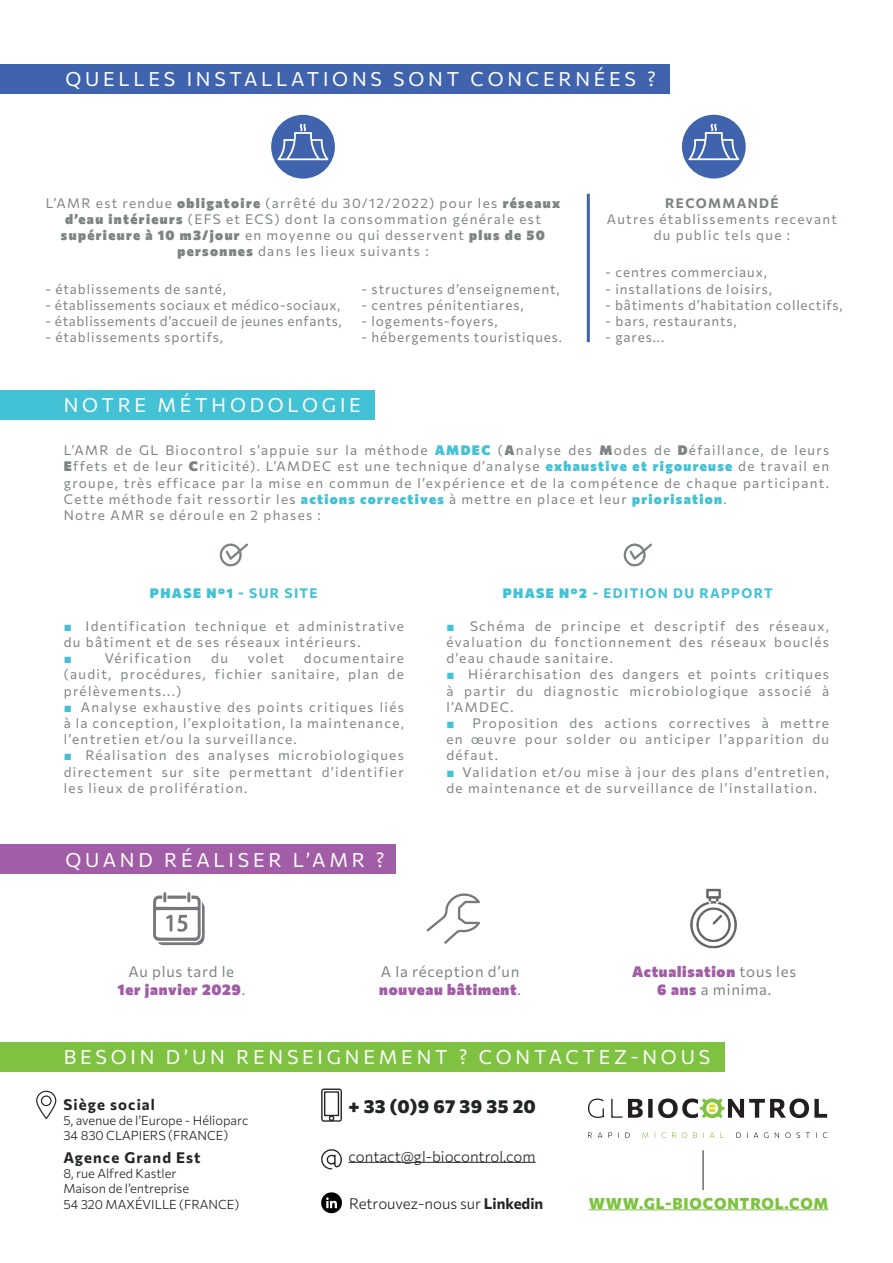
<style>
.page{position:relative;width:893px;height:1263px;background:#fff}
.page>*{position:absolute;margin:0;border:0;box-sizing:border-box;transform-origin:0 0}
.t1{font:19.5px "Commissioner";letter-spacing:.195em;color:#fff}
.t2{font:800 18.3px "Commissioner";letter-spacing:.015em;color:#222526}
.t3{font:800 15.3px "Commissioner";letter-spacing:.05em;color:#7fc241}
.t4{font:900 15px/18px "Commissioner";letter-spacing:.05em;color:#a15da6;text-align:center}
.t5{font:300 15px "Commissioner";color:#222526}
.t6{font:15px/18px "Commissioner";letter-spacing:.05em;color:#7e8383}
.t7{font:700 15px "Commissioner";letter-spacing:.075em;color:#222526}
.t8{font:13.5px/16.2px "Commissioner";letter-spacing:.1em;color:#7e8383;text-align:justify}
.t9{font:13.5px "Commissioner";letter-spacing:.07em;color:#7e8383}
.t10{font:13.5px/16.2px "Commissioner";letter-spacing:.1em;color:#7e8283}
.t11{font:13.5px "Commissioner";letter-spacing:.05em;color:#7e8383}
.t12{font:13.5px "Commissioner";letter-spacing:.06em;color:#7e8383}
.t13{font:700 13.5px "Commissioner";letter-spacing:.1em;color:#42c2d4}
.t14{font:900 13.5px "Commissioner";letter-spacing:.1em;color:#42c2d4}
.t15{font:700 13.5px "Commissioner";letter-spacing:.1em;color:#7e8383}
.t16{font:900 13.5px "Arial";color:#42c2d4}
.t17{font:300 12.75px/15.3px "Commissioner";color:#222526}
.s1{font-weight:900}
.s2{color:#7e8283}
.s3{font-weight:900;color:#42c2d4}
.s4{font-weight:700}
.s5{font-family:"Arial";font-weight:900;color:#42c2d4}
.s6{font-weight:400;color:#7e8383}
.s7{font-weight:900;color:#a15da6}
</style>
<div class="page">
<div style="left:0;top:390px;width:374px;height:29px;background:#42c2d4"></div>
<div style="left:0;top:845px;width:395px;height:29px;background:#a15da6"></div>
<div style="left:0;top:64px;width:669px;height:29px;background:#4063ae"></div>
<div style="left:271px;top:115px;width:64px;height:64px;background:#4063ae;border-radius:50%"></div>
<svg style="left:278px;top:124px;width:51px;height:36px"></svg>
<svg style="left:219px;top:543px;width:29px;height:24px"></svg>
<svg style="left:623px;top:543px;width:29px;height:24px"></svg>
<svg style="left:153px;top:892px;width:52px;height:53px"></svg>
<svg style="left:426px;top:893px;width:54px;height:51px"></svg>
<div style="left:682px;top:115px;width:64px;height:64px;background:#4063ae;border-radius:50%"></div>
<svg style="left:688px;top:124px;width:51px;height:36px"></svg>
<hr style="left:587px;top:194px;width:3px;height:148px;background:#3f63af">
<img style="left:690px;top:888px;width:47px;height:61px">
<div style="left:0;top:1042px;width:724px;height:29px;background:#7fc241"></div>
<hr style="left:348px;top:1162px;width:188px;height:1px;background:#222526">
<svg style="left:321px;top:1088px;width:21px;height:34px"></svg>
<svg style="left:321px;top:1149px;width:21px;height:20px"></svg>
<svg style="left:36px;top:1091px;width:20px;height:28px"></svg>
<hr style="left:589px;top:1209px;width:239px;height:1px;background:#7fc241">
<svg style="left:588px;top:1098px;width:16px;height:20px"></svg>
<svg style="left:611px;top:1099px;width:11px;height:19px"></svg>
<svg style="left:588px;top:1132px;width:4px;height:6px"></svg>
<svg style="left:598px;top:1132px;width:4px;height:6px"></svg>
<svg style="left:608px;top:1132px;width:4px;height:6px"></svg>
<svg style="left:625px;top:1132px;width:5px;height:6px"></svg>
<svg style="left:642px;top:1132px;width:6px;height:6px"></svg>
<svg style="left:655px;top:1132px;width:11px;height:6px"></svg>
<svg style="left:672px;top:1132px;width:4px;height:6px"></svg>
<svg style="left:682px;top:1132px;width:5px;height:6px"></svg>
<svg style="left:693px;top:1132px;width:4px;height:6px"></svg>
<svg style="left:710px;top:1132px;width:4px;height:6px"></svg>
<svg style="left:720px;top:1132px;width:4px;height:6px"></svg>
<svg style="left:736px;top:1132px;width:5px;height:6px"></svg>
<svg style="left:754px;top:1132px;width:4px;height:6px"></svg>
<svg style="left:764px;top:1132px;width:4px;height:6px"></svg>
<svg style="left:775px;top:1132px;width:4px;height:6px"></svg>
<svg style="left:785px;top:1132px;width:15px;height:6px"></svg>
<svg style="left:806px;top:1132px;width:4px;height:6px"></svg>
<svg style="left:823px;top:1132px;width:4px;height:6px"></svg>
<svg style="left:628px;top:1098px;width:199px;height:20px"></svg>
<svg style="left:321px;top:1192px;width:21px;height:21px"></svg>
<hr style="left:703px;top:1150px;width:1px;height:40px;background:#222526">
<h1 class="t1" style="left:65px;top:64px;width:592px">QUELLES INSTALLATIONS SONT CONCERNÉES ?</h1>
<p class="t8" style="left:46px;top:194px;width:516px;text-align:center">L’AMR est rendue <span class="s1">obligatoire</span> (a<span class="s2">rrêté du 30/12/2022) pour l</span>es <span class="s1">réseaux d’eau intérieurs</span> (EFS et ECS) dont la consommation générale est <span class="s1">supérieure à 10 m3/jour</span> en moyenne ou qui desservent <span class="s1">plus de 50 personnes</span> dans les lieux suivants :</p>
<p class="t9" style="left:45px;top:278px;width:182px">- établissements de santé,</p>
<p class="t11" style="left:45px;top:294px;width:296px">- établissements sociaux et médico-sociaux,</p>
<p class="t11" style="left:45px;top:310px;width:298px">- établissements d’accueil de jeunes enfants,</p>
<p class="t9" style="left:45px;top:327px;width:179px">- établissements sportifs,</p>
<p class="t9" style="left:361px;top:278px;width:200px">- structures d’enseignement,</p>
<p class="t9" style="left:361px;top:294px;width:164px">- centres pénitentiares,</p>
<p class="t9" style="left:361px;top:310px;width:138px">- logements-foyers,</p>
<p class="t9" style="left:361px;top:327px;width:202px">- hébergements touristiques.</p>
<h1 class="t1" style="left:64px;top:390px;width:299px">NOTRE MÉTHODOLOGIE</h1>
<p class="t15" style="left:665px;top:192px;width:115px">RECOMMANDÉ</p>
<p class="t8" style="left:607px;top:210px;width:232px;text-align:center">Autres établissements recevant du public tels que :</p>
<p class="t9" style="left:605px;top:262px;width:163px">- centres commerciaux,</p>
<p class="t9" style="left:605px;top:278px;width:168px">- installations de loisirs,</p>
<p class="t12" style="left:605px;top:294px;width:239px">- bâtiments d’habitation collectifs,</p>
<p class="t9" style="left:605px;top:310px;width:133px">- bars, restaurants,</p>
<p class="t8" style="left:605px;top:328px;width:60px">- gares...</p>
<p class="t8" style="left:64px;top:441px;width:767px;text-align:left">L’AMR de GL Biocontrol s’appuie sur la méthode <span class="s3">AMDEC</span> (<span class="s1">A</span>nalyse des <span class="s1">M</span>odes de <span class="s1">D</span>éfaillance, de leurs <span class="s1">E</span>ffets et de leur <span class="s1">C</span>riticité). L’AMDEC est une technique d’analyse <span class="s3">exhaustive et rigoureuse</span> de travail en groupe, très efficace par la mise en commun de l’expérience et de la compétence de chaque participant.<br>Cette méthode fait ressortir les <span class="s3">actions correctives</span> à mettre en place et leur <span class="s3">priorisation</span>.<br>Notre AMR se déroule en 2 phases :</p>
<p class="t14" style="left:150px;top:583px;width:169px">PHASE N°1 <span class="s4">- SUR SITE</span></p>
<p class="t10" style="left:64px;top:617px;width:342px"><span class="s5">■</span> Identification technique et administrative du bâtiment et de ses réseaux intérieurs.</p>
<p class="t16" style="left:64px;top:648px;width:10px">■</p>
<p class="t8" style="left:105px;top:649px;width:88px">Vérification</p>
<p class="t8" style="left:211px;top:649px;width:18px">du</p>
<p class="t8" style="left:248px;top:649px;width:38px">volet</p>
<p class="t8" style="left:64px;top:649px;width:342px;text-indent:240px">documentaire (audit, procédures, fichier sanitaire, plan de prélèvements...)</p>
<p class="t8" style="left:64px;top:698px;width:342px"><span class="s5">■</span> Analyse exhaustive des points critiques liés à la conception, l’exploitation, la maintenance, l’entretien et/ou la surveillance.</p>
<p class="t8" style="left:64px;top:746px;width:342px"><span class="s5">■</span> Réalisation des analyses microbiologiques directement sur site permettant d’identifier les lieux de prolifération.</p>
<h1 class="t1" style="left:65px;top:844px;width:321px">QUAND RÉALISER L’AMR ?</h1>
<p class="t13" style="left:503px;top:583px;width:272px"><span class="s1">PHASE N°2</span> - EDITION DU RAPPORT</p>
<p class="t10" style="left:446px;top:617px;width:384px;text-align:justify"><span class="s5">■</span> Schéma de principe et descriptif des réseaux, évaluation du fonctionnement des réseaux bouclés d’eau chaude sanitaire.</p>
<p class="t8" style="left:446px;top:665px;width:384px"><span class="s5">■</span> Hiérarchisation des dangers et points critiques à partir du diagnostic microbiologique associé à l’AMDEC.</p>
<p class="t8" style="left:446px;top:714px;width:384px"><span class="s5">■</span> Proposition des actions correctives à mettre en œuvre pour solder ou anticiper l’apparition du défaut.</p>
<p class="t8" style="left:446px;top:763px;width:384px"><span class="s5">■</span> Validation et/ou mise à jour des plans d’entretien, de maintenance et de surveillance de l’installation.</p>
<p class="t4" style="left:117px;top:961px;width:129px"><span class="s6">Au plus tard le<br></span>1er janvier 2029<span class="s6">.</span></p>
<p class="t6" style="left:379px;top:961px;width:143px">A la réception d’un <span class="s7">nouveau bâtiment</span>.</p>
<p class="t4" style="left:632px;top:961px;width:166px">Actualisation <span class="s6">tous les<br></span>6 ans <span class="s6">a minima.</span></p>
<h1 class="t1" style="left:64px;top:1042px;width:648px">BESOIN D’UN RENSEIGNEMENT ? CONTACTEZ-NOUS</h1>
<p class="t7" style="left:63px;top:1092px;width:93px">Siège social</p>
<p class="t17" style="left:63px;top:1112px;width:186px">5, avenue de l’Europe - Hélioparc<br>34 830 CLAPIERS (FRANCE)</p>
<p class="t7" style="left:63px;top:1145px;width:139px">Agence Grand Est</p>
<p class="t17" style="left:63px;top:1165px;width:177px">8, rue Alfred Kastler<br>Maison de l’entreprise<br>54 320 MAXÉVILLE (FRANCE)</p>
<h2 class="t2" style="left:348px;top:1092px;width:189px">+ 33 (0)9 67 39 35 20</h2>
<p class="t5" style="left:348px;top:1144px;width:189px">contact@gl-biocontrol.com</p>
<p class="t5" style="left:349px;top:1191px;width:195px">Retrouvez-nous sur <span class="s4">Linkedin</span></p>
<p class="t3" style="left:589px;top:1191px;width:241px">WWW.GL-BIOCONTROL.COM</p>
</div>
